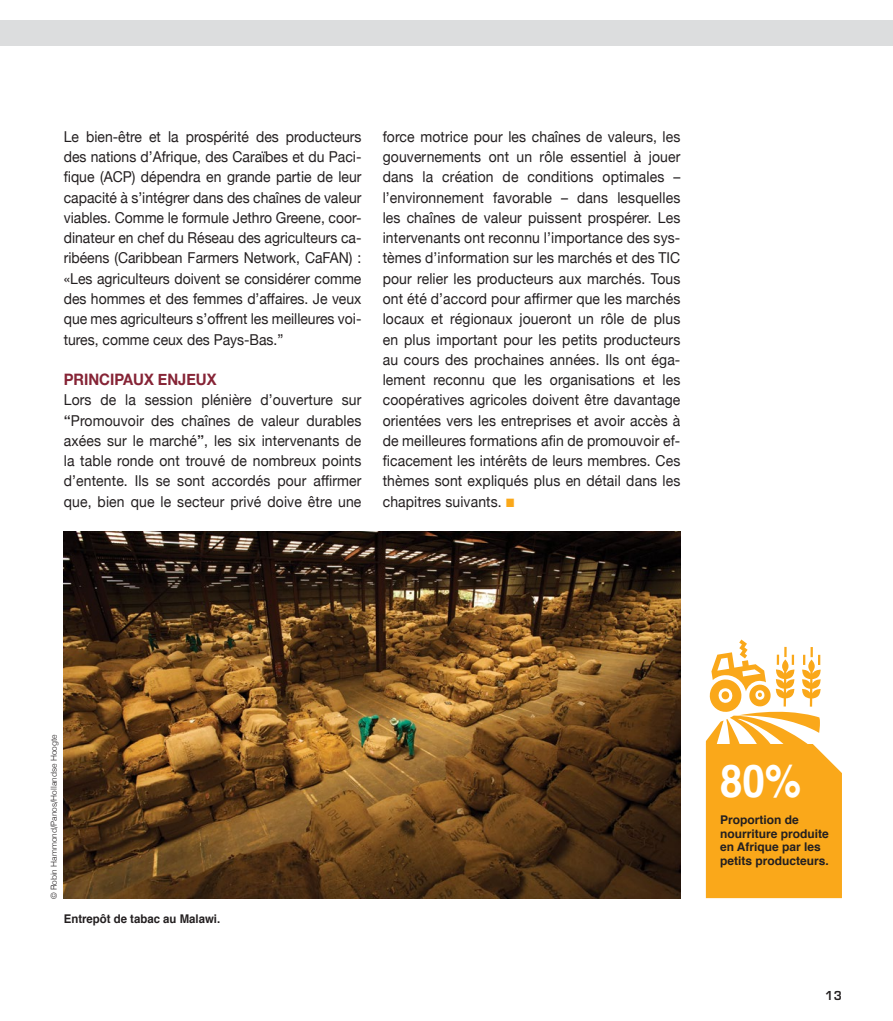
<style>
.page{position:relative;width:893px;height:1021px;background:#fff}
.page>*{position:absolute;margin:0;border:0;box-sizing:border-box;transform-origin:0 0}
.t1{font:700 45px "Helvetica";color:#fff;scale:.9 1}
.t2{font:700 15.75px "Helvetica Neue";color:#862436;scale:.93 1}
.t3{font:15px/20.2px "Helvetica Neue";letter-spacing:.01em;color:#231f20;text-align:justify;scale:.93 1}
.t4{font:700 12px/13.5px "Helvetica";color:#231f20}
.t5{font:700 12px "Helvetica";color:#231f20;scale:.95 1}
.t6{font:600 12px "Eurostile";color:#231f20;scale:.95 1}
.t7{font:300 8.25px "Helvetica";color:#231f20}
.s1{font-family:"Helvetica";font-weight:700}
.s2{color:#faa81a}
</style>
<div class="page">
<div style="left:0;top:20px;width:893px;height:25px;background:#dcddde"></div>
<img style="left:64px;top:531px;width:616px;height:367px">
<svg style="left:706px;top:639px;width:136px;height:259px"></svg>
<p class="t3" style="left:64px;top:127px;width:322px">Le bien-être et la prospérité des producteurs des nations d’Afrique, des Caraïbes et du Paci&shy;fique (ACP) dépendra en grande partie de leur capacité à s’intégrer dans des chaînes de valeur viables. Comme le formule Jethro Greene, coor&shy;dinateur en chef du Réseau des agriculteurs ca&shy;ribéens (Caribbean Farmers Network, CaFAN) : «Les agriculteurs doivent se considérer comme des hommes et des femmes d’affaires. Je veux que mes agriculteurs s’offrent les meilleures voi&shy;tures, comme ceux des Pays-Bas.”</p>
<p class="t2" style="left:64px;top:367px;width:166px">PRINCIPAUX ENJEUX</p>
<p class="t3" style="left:64px;top:390px;width:322px">Lors de la session plénière d’ouverture sur <span class="s1">“</span>Promouvoir des chaînes de valeur durables axées sur le marché<span class="s1">”</span>, les six intervenants de la table ronde ont trouvé de nombreux points d’entente. Ils se sont accordés pour affirmer que, bien que le secteur privé doive être une</p>
<p class="t3" style="left:383px;top:127px;width:322px">force motrice pour les chaînes de valeurs, les gouvernements ont un rôle essentiel à jouer dans la création de conditions optimales – l’environnement favorable – dans lesquelles les chaînes de valeur puissent prospérer. Les intervenants ont reconnu l’importance des sys&shy;tèmes d’information sur les marchés et des TIC pour relier les producteurs aux marchés. Tous ont été d’accord pour affirmer que les marchés locaux et régionaux joueront un rôle de plus en plus important pour les petits producteurs au cours des prochaines années. Ils ont éga&shy;lement reconnu que les organisations et les coopératives agricoles doivent être davantage orientées vers les entreprises et avoir accès à de meilleures formations afin de promouvoir ef&shy;ficacement les intérêts de leurs membres. Ces thèmes sont expliqués plus en détail dans les chapitres suivants. <span class="s2">■</span></p>
<p class="t7" style="left:47px;top:899px;width:167px;rotate:-90deg">© Robin Hammond/Panos/Hollandse Hoogte</p>
<p class="t5" style="left:64px;top:909px;width:166px">Entrepôt de tabac au Malawi.</p>
<h1 class="t1" style="left:720px;top:745px;width:92px">80%</h1>
<p class="t4" style="left:720px;top:813px;width:110px">Proportion de nourriture produite en Afrique par les petits producteurs.</p>
<p class="t6" style="left:825px;top:987px;width:19px">13</p>
</div>
